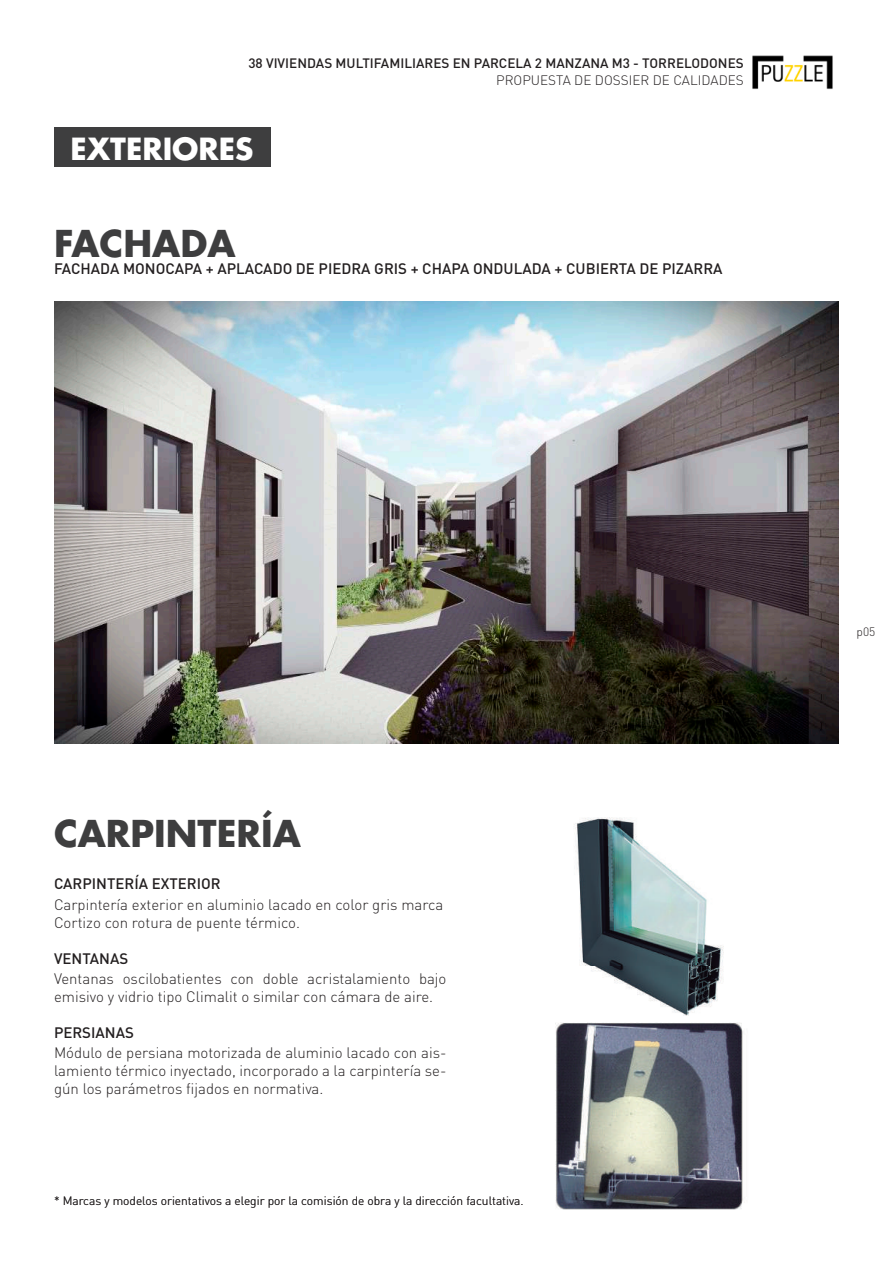
<style>
.page{position:relative;width:893px;height:1263px;background:#fff}
.page>*{position:absolute;margin:0;border:0;box-sizing:border-box;transform-origin:0 0}
.t1{font:700 36px "Futura Std";color:#3e3e3f}
.t2{font:700 29.7px "Futura Std";color:#fff}
.t3{font:300 15px/18px "DIN Pro";color:#231f20}
.t4{font:500 15px "DIN Pro";color:#231f20}
.t5{font:500 13.5px "DIN Pro";color:#231f20}
.t6{font:300 13.5px "DIN Pro";color:#231f20}
.t7{font:300 12px "DIN Pro";color:#231f20}
</style>
<div class="page">
<img style="left:752px;top:55px;width:81px;height:35px">
<div style="left:54px;top:128px;width:216px;height:39px;background:#3e3e3f"></div>
<img style="left:54px;top:302px;width:785px;height:441px">
<img style="left:555px;top:1022px;width:190px;height:188px">
<img style="left:574px;top:817px;width:150px;height:199px">
<p class="t5" style="left:248px;top:54px;width:497px">38 VIVIENDAS MULTIFAMILIARES EN PARCELA 2 MANZANA M3 - TORRELODONES</p>
<p class="t6" style="left:496px;top:71px;width:249px">PROPUESTA DE DOSSIER DE CALIDADES</p>
<h2 class="t2" style="left:71px;top:129px;width:184px">EXTERIORES</h2>
<h1 class="t1" style="left:54px;top:220px;width:183px">FACHADA</h1>
<p class="t4" style="left:54px;top:259px;width:670px">FACHADA MONOCAPA + APLACADO DE PIEDRA GRIS + CHAPA ONDULADA + CUBIERTA DE PIZARRA</p>
<h1 class="t1" style="left:54px;top:810px;width:248px">CARPINTERÍA</h1>
<p class="t4" style="left:54px;top:873px;width:168px">CARPINTERÍA EXTERIOR</p>
<p class="t3" style="left:54px;top:894px;width:391px">Carpintería exterior en aluminio lacado en color gris marca<br>Cortizo con rotura de puente térmico.</p>
<p class="t4" style="left:54px;top:948px;width:76px">VENTANAS</p>
<p class="t3" style="left:54px;top:969px;width:394px">Ventanas oscilobatientes con doble acristalamiento bajo emisivo y vidrio tipo Climalit o similar con cámara de aire.</p>
<p class="t4" style="left:54px;top:1022px;width:81px">PERSIANAS</p>
<p class="t3" style="left:54px;top:1043px;width:394px;text-align:justify">Módulo de persiana motorizada de aluminio lacado con ais&shy;lamiento térmico inyectado, incorporado a la carpintería se&shy;gún los parámetros fijados en normativa.</p>
<p class="t7" style="left:54px;top:1192px;width:471px">* Marcas y modelos orientativos a elegir por la comisión de obra y la dirección facultativa.</p>
<p class="t7" style="left:857px;top:624px;width:20px">p05</p>
</div>
